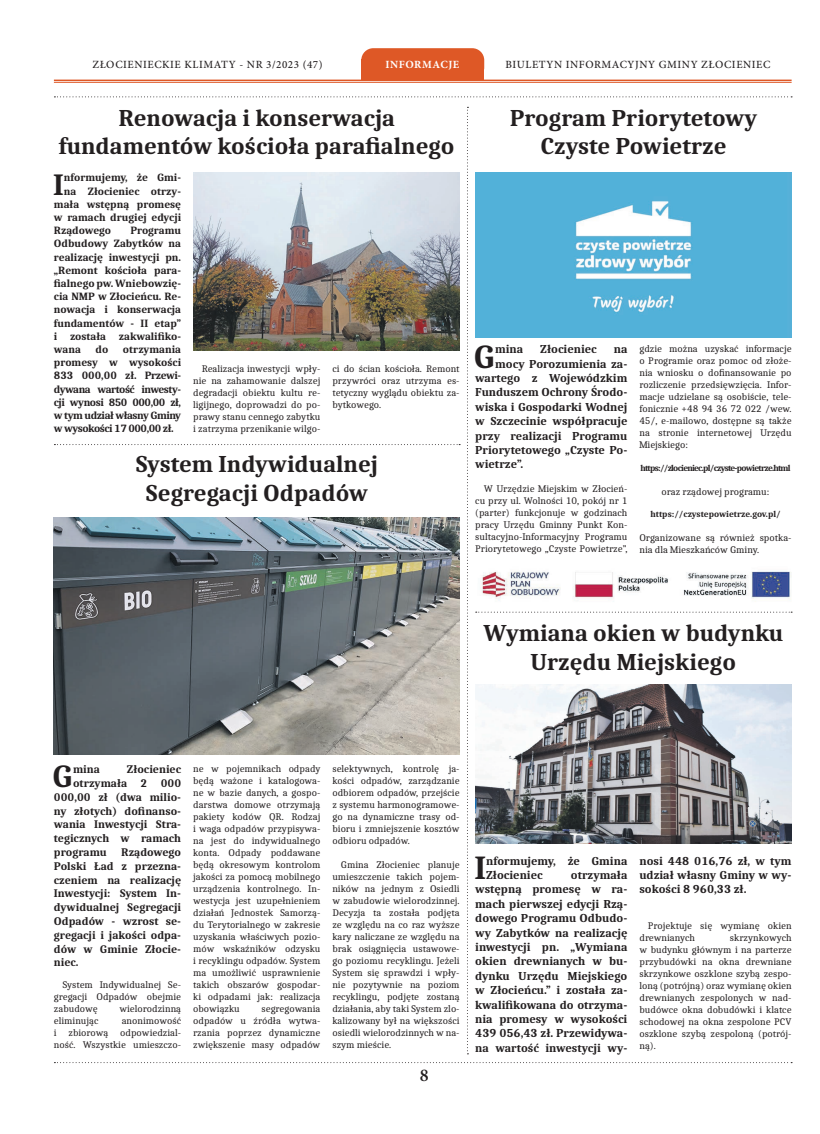
<style>
.page{position:relative;width:820px;height:1134px;background:#fff}
.page>*{position:absolute;margin:0;border:0;box-sizing:border-box;transform-origin:0 0}
.t1{font:700 33.6px "Caladea";color:#231f20}
.t2{font:700 32.2px "Caladea";color:#231f20}
.t3{font:700 30.8px "Caladea";color:#231f20}
.t4{font:700 24px/28.8px "Caladea";color:#231f20;text-align:center}
.numery{font:600 18px "Minion Pro";color:#231f20}
.t5{font:700 12px/14.4px "Caladea";color:#231f20;text-align:justify}
.t6{font:700 11.5px/13.8px "Caladea";color:#231f20;text-align:justify}
.t7{font:700 11px/13.2px "Caladea";color:#231f20;text-align:justify}
.naglowek{font:500 11px "Minion Pro";letter-spacing:.05em;color:#231f20}
.naglowek_srodek{font:700 11px "Minion Pro";letter-spacing:.05em;color:#fff}
.t8{font:10px/12px "Caladea";color:#231f20;text-align:justify}
.t9{font:700 9px "Caladea";letter-spacing:-.08em;color:#231f20}
.t10{font:700 9px "Caladea";color:#231f20}
</style>
<div class="page">
<hr style="left:54px;top:80px;width:737px;height:1px;background:#de5826">
<hr style="left:54px;top:82px;width:737px;height:1px;background:#de5826">
<div style="left:361px;top:60px;width:123px;height:20px;background:#de5826"></div>
<div style="left:361px;top:48px;width:123px;height:32px;background:#de5826;border-radius:12px"></div>
<svg style="left:54px;top:1062px;width:737px;height:1px"></svg>
<svg style="left:54px;top:96px;width:737px;height:1px"></svg>
<img style="left:475px;top:685px;width:316px;height:159px">
<svg style="left:467px;top:107px;width:1px;height:947px"></svg>
<img style="left:54px;top:518px;width:405px;height:237px">
<svg style="left:475px;top:612px;width:316px;height:1px"></svg>
<img style="left:475px;top:173px;width:316px;height:164px">
<img style="left:482px;top:571px;width:309px;height:31px">
<img style="left:193px;top:173px;width:266px;height:177px">
<svg style="left:54px;top:444px;width:406px;height:1px"></svg>
<p class="naglowek" style="left:92px;top:57px;width:231px">ZŁOCIENIECKIE KLIMATY - NR 3/2023 (47)</p>
<p class="naglowek_srodek" style="left:385px;top:57px;width:75px">INFORMACJE</p>
<p class="naglowek" style="left:505px;top:57px;width:266px">BIULETYN INFORMACYJNY GMINY ZŁOCIENIEC</p>
<p class="t4" style="left:59px;top:102px;width:397px">Renowacja i konserwacja fundamentów kościoła parafialnego</p>
<p class="t3" style="left:53px;top:166px;width:12px">I</p>
<p class="t7" style="left:64px;top:171px;width:119px">nformujemy, że Gmi-</p>
<p class="t7" style="left:64px;top:184px;width:119px">na Złocieniec otrzy-</p>
<p class="t7" style="left:54px;top:197px;width:129px">mała wstępną promesę</p>
<p class="t7" style="left:54px;top:210px;width:129px">w ramach drugiej edycji</p>
<p class="t7" style="left:54px;top:224px;width:59px">Rządowego</p>
<p class="t7" style="left:54px;top:224px;width:129px;text-indent:76px">Programu Odbudowy Zabytków na realizację inwestycji pn. „Remont kościoła para&shy;fialnego pw. Wniebowzię&shy;cia NMP w Złocieńcu. Re&shy;nowacja i konserwacja fundamentów - II etap” i została zakwalifiko&shy;wana</p>
<p class="t7" style="left:95px;top:342px;width:14px">do</p>
<p class="t7" style="left:54px;top:342px;width:129px;text-indent:69px">otrzymania promesy w wysokości 833 000,00 zł. Przewi&shy;dywana wartość inwesty&shy;cji wynosi 850 000,00 zł, w tym udział własny Gminy w wysokości 17 000,00 zł.</p>
<p class="t8" style="left:193px;top:362px;width:129px;text-indent:9px">Realizacja inwestycji wpły&shy;nie na zahamowanie dalszej degradacji obiektu kultu re&shy;ligijnego, doprowadzi do po&shy;prawy stanu cennego zabytku i zatrzyma przenikanie wilgo-</p>
<p class="t8" style="left:332px;top:362px;width:129px">ci do ścian kościoła. Remont przywróci oraz utrzyma es&shy;tetyczny wyglądu obiektu za&shy;bytkowego.</p>
<p class="t4" style="left:135px;top:449px;width:244px">System Indywidualnej<br>Segregacji Odpadów</p>
<p class="t4" style="left:509px;top:102px;width:249px">Program Priorytetowy<br>Czyste Powietrze</p>
<p class="t1" style="left:473px;top:336px;width:23px">G</p>
<p class="t5" style="left:495px;top:342px;width:30px">mina</p>
<p class="t5" style="left:540px;top:342px;width:58px">Złocieniec</p>
<p class="t5" style="left:613px;top:342px;width:15px">na</p>
<p class="t5" style="left:495px;top:356px;width:134px">mocy Porozumienia za-</p>
<p class="t5" style="left:475px;top:370px;width:154px">wartego z Wojewódzkim</p>
<p class="t5" style="left:475px;top:385px;width:154px">Funduszem Ochrony Środo-</p>
<p class="t5" style="left:475px;top:399px;width:154px">wiska i Gospodarki Wodnej</p>
<p class="t5" style="left:475px;top:414px;width:154px">w Szczecinie współpracuje</p>
<p class="t5" style="left:475px;top:428px;width:154px">przy realizacji Programu</p>
<p class="t5" style="left:475px;top:442px;width:154px">Priorytetowego „Czyste Po-</p>
<p class="t5" style="left:475px;top:457px;width:50px">wietrze”.</p>
<p class="t8" style="left:475px;top:483px;width:154px;text-indent:9px">W Urzędzie Miejskim w Złocień&shy;cu przy ul. Wolności 10, pokój nr 1 (parter) funkcjonuje w godzinach pracy Urzędu Gminny Punkt Kon&shy;sultacyjno-Informacyjny Programu Priorytetowego „Czyste Powietrze”,</p>
<p class="t8" style="left:639px;top:342px;width:154px">gdzie można uzyskać informacje o Programie oraz pomoc od złoże&shy;nia wniosku o dofinansowanie po rozliczenie przedsięwzięcia. Infor&shy;macje udzielane są osobiście, tele&shy;fonicznie +48 94 36 72 022 /wew.<br>45/, e-mailowo, dostępne są także na stronie internetowej Urzędu Miejskiego:</p>
<p class="t9" style="left:640px;top:462px;width:152px">https://zlocieniec.pl/czyste-powietrze.html</p>
<p class="t8" style="left:661px;top:485px;width:109px">oraz rządowej programu:</p>
<p class="t10" style="left:650px;top:509px;width:132px">https://czystepowietrze.gov.pl/</p>
<p class="t8" style="left:639px;top:532px;width:154px">Organizowane są również spotka&shy;nia dla Mieszkańców Gminy.</p>
<p class="t4" style="left:483px;top:618px;width:301px">Wymiana okien w budynku<br>Urzędu Miejskiego</p>
<p class="t2" style="left:52px;top:757px;width:22px">G</p>
<p class="t6" style="left:73px;top:762px;width:28px">mina</p>
<p class="t6" style="left:127px;top:762px;width:56px">Złocieniec</p>
<p class="t6" style="left:73px;top:776px;width:110px">otrzymała 2 000</p>
<p class="t6" style="left:54px;top:790px;width:129px">000,00 zł (dwa milio-</p>
<p class="t6" style="left:54px;top:804px;width:129px">ny złotych) dofinanso-</p>
<p class="t6" style="left:54px;top:817px;width:129px">wania Inwestycji Stra-</p>
<p class="t6" style="left:54px;top:831px;width:129px">tegicznych w ramach</p>
<p class="t6" style="left:54px;top:845px;width:54px">programu</p>
<p class="t6" style="left:54px;top:845px;width:129px;text-indent:67px">Rządowego Polski Ład z przezna&shy;czeniem na realizację Inwestycji: System In&shy;dywidualnej Segregacji Odpadów - wzrost se&shy;gregacji i jakości odpa&shy;dów w Gminie Złocie&shy;niec.</p>
<p class="t8" style="left:54px;top:978px;width:129px;text-indent:9px">System Indywidualnej Se&shy;gregacji Odpadów obejmie zabudowę</p>
<p class="t8" style="left:119px;top:1002px;width:63px">wielorodzinną</p>
<p class="t8" style="left:54px;top:1014px;width:46px">eliminując</p>
<p class="t8" style="left:54px;top:1014px;width:129px;text-indent:68px">anonimowość i zbiorową odpowiedzial&shy;ność. Wszystkie umieszczo-</p>
<p class="t8" style="left:193px;top:762px;width:129px">ne w pojemnikach odpady będą ważone i katalogowa&shy;ne w bazie danych, a gospo&shy;darstwa domowe otrzymają pakiety kodów QR. Rodzaj i waga odpadów przypisywa&shy;na jest do indywidualnego konta. Odpady poddawane będą okresowym kontrolom jakości za pomocą mobilnego urządzenia kontrolnego. In&shy;westycja jest uzupełnieniem działań Jednostek Samorzą&shy;du Terytorialnego w zakresie uzyskania właściwych pozio&shy;mów wskaźników odzysku i recyklingu odpadów. System ma umożliwić usprawnienie takich obszarów gospodar&shy;ki odpadami jak: realizacja obowiązku</p>
<p class="t8" style="left:193px;top:1002px;width:129px;text-indent:68px">segregowania odpadów u źródła wytwa&shy;rzania poprzez dynamiczne zwiększenie masy odpadów</p>
<p class="t8" style="left:332px;top:762px;width:129px">selektywnych, kontrolę ja&shy;kości odpadów, zarządzanie odbiorem odpadów, przejście z systemu harmonogramowe&shy;go na dynamiczne trasy od&shy;bioru i zmniejszenie kosztów odbioru odpadów.</p>
<p class="t8" style="left:332px;top:858px;width:129px;text-indent:9px">Gmina Złocieniec planuje umieszczenie takich pojem&shy;ników na jednym z Osiedli w zabudowie wielorodzinnej.<br>Decyzja ta została podjęta ze względu na co raz wyższe kary naliczane ze względu na brak osiągnięcia ustawowe&shy;go poziomu recyklingu. Jeżeli System się sprawdzi i wpły&shy;nie pozytywnie na poziom recyklingu, podjęte zostaną działania, aby taki System zlo&shy;kalizowany był na większości osiedli wielorodzinnych w na&shy;szym mieście.</p>
<p class="numery" style="left:419px;top:1063px;width:10px">8</p>
<p class="t1" style="left:474px;top:847px;width:13px">I</p>
<p class="t5" style="left:486px;top:853px;width:143px">nformujemy, że Gmina<br>Złocieniec</p>
<p class="t5" style="left:475px;top:867px;width:154px;text-indent:96px">otrzymała wstępną promesę w ra&shy;mach pierwszej edycji Rzą&shy;dowego Programu Odbudo&shy;wy Zabytków na realizację inwestycji pn. „Wymiana okien drewnianych w bu&shy;dynku Urzędu Miejskiego w Złocieńcu.” i została za&shy;kwalifikowana do otrzyma&shy;nia promesy w wysokości 439 056,43 zł. Przewidywa&shy;na wartość inwestycji wy-</p>
<p class="t5" style="left:639px;top:853px;width:154px">nosi 448 016,76 zł, w tym udział własny Gminy w wy&shy;sokości 8 960,33 zł.</p>
<p class="t8" style="left:639px;top:920px;width:154px;text-indent:9px">Projektuje się wymianę okien drewnianych</p>
<p class="t8" style="left:639px;top:932px;width:154px;text-indent:90px">skrzynkowych w budynku głównym i na parterze przybudówki na okna drewniane skrzynkowe oszklone szybą zespo&shy;loną (potrójną) oraz wymianę okien drewnianych zespolonych w nad&shy;budówce okna dobudówki i klatce schodowej na okna zespolone PCV oszklone szybą zespoloną (potrój&shy;ną).</p>
</div>
